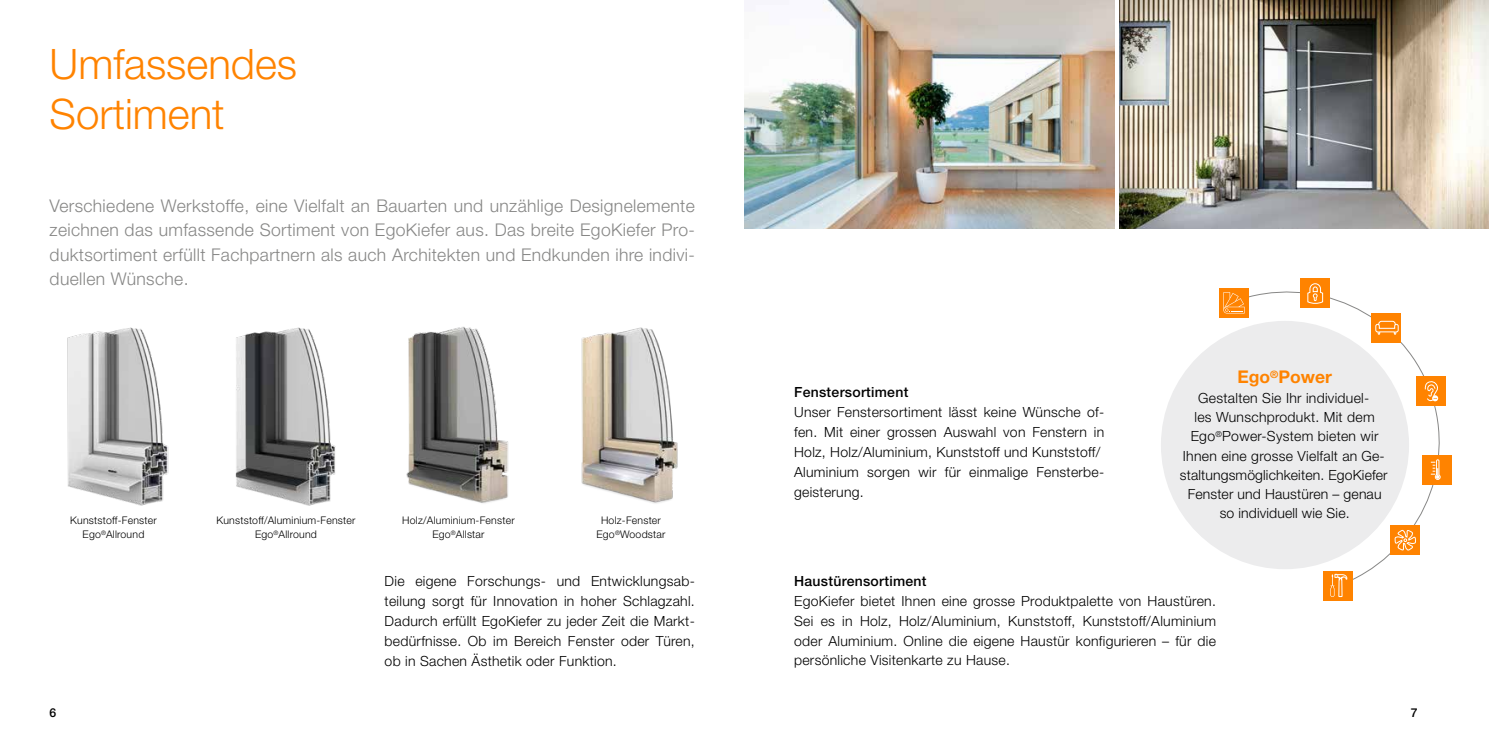
<style>
.page{position:relative;width:1489px;height:745px;background:#fff}
.page>*{position:absolute;margin:0;border:0;box-sizing:border-box;transform-origin:0 0}
.t1{font:300 42px/49.5px "Helvetica Neue LT Std";color:#ff8300}
.t2{font:300 17.5px/24.5px "Helvetica Neue LT Std";letter-spacing:.02em;color:#878786;text-align:justify}
.t3{font:700 17.5px "Helvetica Neue LT Std";color:#ff8300}
.t4{font:300 14px/19.8px "Helvetica Neue LT Std";letter-spacing:.02em;color:#000;text-align:justify}
.t5{font:500 14px "Helvetica Neue LT Std";letter-spacing:.02em;color:#000}
.t6{font:500 12.25px "Helvetica Neue LT Std";color:#000}
.t7{font:300 10.5px/14px "Helvetica Neue LT Std";letter-spacing:.02em;color:#000;text-align:center}
</style>
<div class="page">
<img style="left:744px;top:0;width:370px;height:228px">
<img style="left:1119px;top:0;width:369px;height:228px">
<img style="left:581px;top:327px;width:97px;height:177px">
<img style="left:406px;top:326px;width:102px;height:177px">
<img style="left:67px;top:327px;width:102px;height:179px">
<img style="left:235px;top:327px;width:101px;height:179px">
<svg style="left:1248px;top:278px;width:204px;height:308px"></svg>
<div style="left:1218px;top:288px;width:30px;height:30px;background:#ff8300"></div>
<svg style="left:1223px;top:292px;width:21px;height:21px"></svg>
<div style="left:1416px;top:376px;width:29px;height:30px;background:#ff8300"></div>
<svg style="left:1424px;top:381px;width:14px;height:21px"></svg>
<div style="left:1371px;top:313px;width:30px;height:30px;background:#ff8300"></div>
<svg style="left:1375px;top:320px;width:23px;height:14px"></svg>
<div style="left:1300px;top:278px;width:29px;height:30px;background:#ff8300"></div>
<svg style="left:1307px;top:283px;width:15px;height:21px"></svg>
<div style="left:1422px;top:454px;width:29px;height:30px;background:#ff8300"></div>
<svg style="left:1430px;top:459px;width:10px;height:20px"></svg>
<div style="left:1390px;top:525px;width:29px;height:29px;background:#ff8300"></div>
<svg style="left:1394px;top:529px;width:22px;height:21px"></svg>
<div style="left:1322px;top:570px;width:30px;height:30px;background:#ff8300"></div>
<svg style="left:1330px;top:573px;width:17px;height:25px"></svg>
<div style="left:1160px;top:320px;width:248px;height:249px;background:#ececed;border-radius:50%"></div>
<h1 class="t1" style="left:50px;top:39px;width:249px">Umfassendes<br>Sortiment</h1>
<p class="t2" style="left:50px;top:193px;width:646px">Verschiedene Werkstoffe, eine Vielfalt an Bauarten und unzählige Designelemente zeichnen das umfassende Sortiment von EgoKiefer aus. Das breite EgoKiefer Pro&shy;duktsortiment erfüllt Fachpartnern als auch Architekten und Endkunden ihre indivi&shy;duellen Wünsche.</p>
<p class="t7" style="left:70px;top:512px;width:88px">Kunststoff-Fenster<br>Ego<sup>®</sup>Allround</p>
<p class="t7" style="left:216px;top:512px;width:141px">Kunststoff/Aluminium-Fenster<br>Ego<sup>®</sup>Allround</p>
<p class="t7" style="left:402px;top:512px;width:114px">Holz/Aluminium-Fenster<br>Ego<sup>®</sup>Allstar</p>
<p class="t7" style="left:596px;top:512px;width:70px">Holz-Fenster<br>Ego<sup>®</sup>Woodstar</p>
<p class="t4" style="left:384px;top:570px;width:312px">Die eigene Forschungs- und Entwicklungsab&shy;teilung sorgt für Innovation in hoher Schlagzahl.<br>Dadurch erfüllt EgoKiefer zu jeder Zeit die Markt&shy;bedürfnisse. Ob im Bereich Fenster oder Türen, ob in Sachen Ästhetik oder Funktion.</p>
<p class="t5" style="left:794px;top:384px;width:116px">Fenstersortiment</p>
<p class="t4" style="left:794px;top:402px;width:312px;text-align:left">Unser Fenstersortiment lässt keine Wünsche of&shy;fen. Mit einer grossen Auswahl von Fenstern in Holz, Holz/Aluminium, Kunststoff und Kunststoff/ Aluminium sorgen wir für einmalige Fensterbe&shy;geisterung.</p>
<p class="t3" style="left:1237px;top:366px;width:96px">Ego<sup>®</sup>Power</p>
<p class="t4" style="left:1179px;top:387px;width:209px;line-height:19.2px;text-align:center">Gestalten Sie Ihr individuel-<br>les Wunschprodukt. Mit dem<br>Ego<sup>®</sup>Power-System bieten wir<br>Ihnen eine grosse Vielfalt an Ge&shy;staltungsmöglichkeiten. EgoKiefer<br>Fenster und Haustüren – genau so individuell wie Sie.</p>
<p class="t5" style="left:794px;top:572px;width:134px">Haustürensortiment</p>
<p class="t4" style="left:794px;top:590px;width:423px">EgoKiefer bietet Ihnen eine grosse Produktpalette von Haustüren.<br>Sei es in Holz, Holz/Aluminium, Kunststoff, Kunststoff/Aluminium oder Aluminium. Online die eigene Haustür konfigurieren – für die persönliche Visitenkarte zu Hause.</p>
<p class="t6" style="left:50px;top:704px;width:8px">6</p>
<p class="t6" style="left:1410px;top:704px;width:8px">7</p>
</div>
